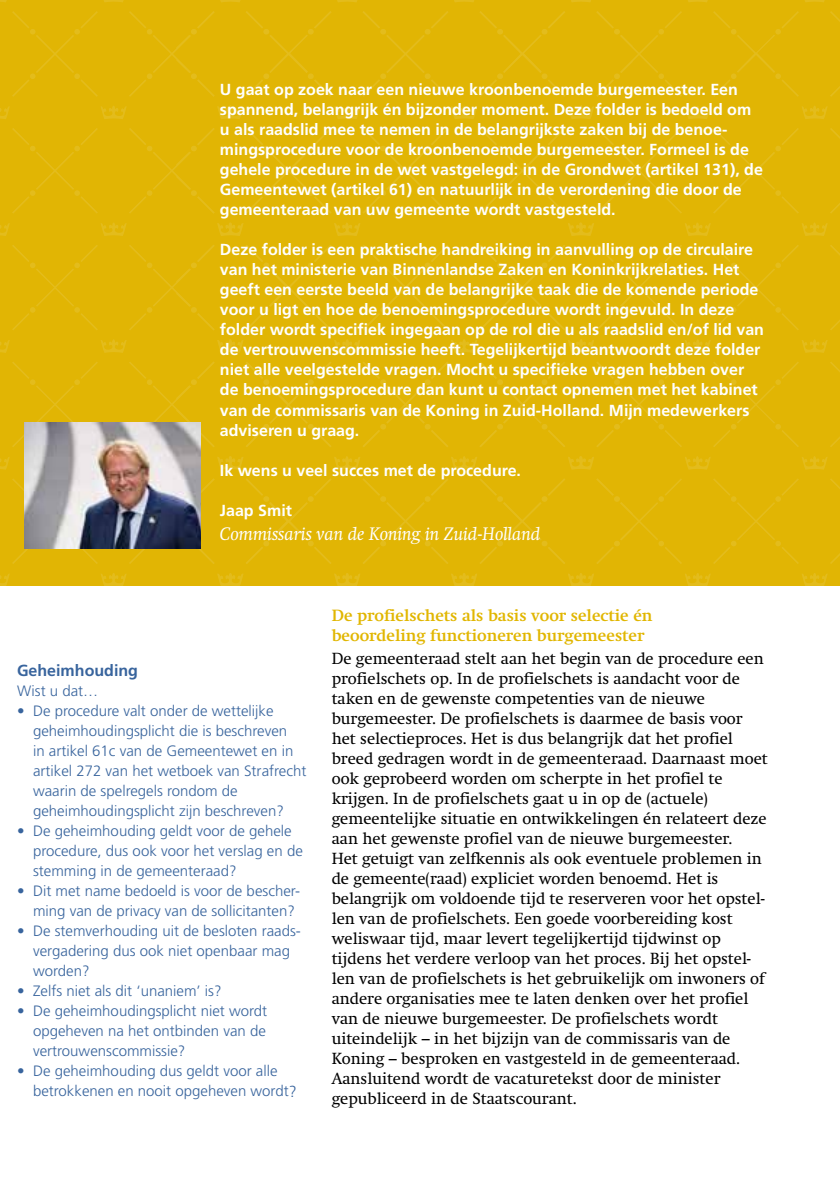
<style>
.page{position:relative;width:840px;height:1191px;background:#fff}
.page>*{position:absolute;margin:0;border:0;box-sizing:border-box;transform-origin:0 0}
.t1{font:italic 18px "Swift Os F";color:#fff}
.t2{font:16px/20px "Swift Os F";color:#000}
.t3{font:700 16px/20px "Frutiger LT Std";color:#fff}
.t4{font:700 16px/20px "Swift Os F";color:#e1b600}
.t5{font:700 16px "Frutiger LT Std";color:#38649d}
.t6{font:300 15px/20px "Frutiger LT Std";color:#38649d}
.s1{font-size:16px}
</style>
<div class="page">
<div style="left:0;top:0;width:839px;height:585px;background:#e1b504"></div>
<svg style="left:334px;top:456px;width:26px;height:14px"></svg>
<svg style="left:334px;top:339px;width:26px;height:14px"></svg>
<svg style="left:334px;top:106px;width:26px;height:13px"></svg>
<svg style="left:334px;top:0;width:26px;height:2px"></svg>
<svg style="left:334px;top:222px;width:26px;height:14px"></svg>
<svg style="left:334px;top:573px;width:26px;height:12px"></svg>
<svg style="left:217px;top:0;width:26px;height:2px"></svg>
<svg style="left:567px;top:105px;width:27px;height:14px"></svg>
<svg style="left:567px;top:222px;width:27px;height:14px"></svg>
<svg style="left:567px;top:339px;width:27px;height:14px"></svg>
<svg style="left:567px;top:0;width:27px;height:2px"></svg>
<svg style="left:567px;top:456px;width:27px;height:14px"></svg>
<svg style="left:567px;top:573px;width:27px;height:12px"></svg>
<svg style="left:450px;top:0;width:27px;height:2px"></svg>
<svg style="left:450px;top:106px;width:27px;height:13px"></svg>
<svg style="left:450px;top:573px;width:27px;height:12px"></svg>
<svg style="left:450px;top:456px;width:27px;height:14px"></svg>
<svg style="left:450px;top:339px;width:27px;height:14px"></svg>
<svg style="left:0;top:106px;width:10px;height:13px"></svg>
<svg style="left:0;top:222px;width:10px;height:14px"></svg>
<svg style="left:0;top:0;width:10px;height:2px"></svg>
<svg style="left:0;top:339px;width:10px;height:14px"></svg>
<svg style="left:0;top:573px;width:10px;height:12px"></svg>
<svg style="left:0;top:456px;width:10px;height:14px"></svg>
<svg style="left:217px;top:573px;width:26px;height:12px"></svg>
<svg style="left:129px;top:478px;width:86px;height:86px;background:#d8af0a"></svg>
<div style="left:129px;top:361px;width:86px;height:86px;background:#e1b504"></div>
<div style="left:129px;top:245px;width:86px;height:85px;background:#e1b504"></div>
<svg style="left:217px;top:339px;width:26px;height:14px"></svg>
<div style="left:129px;top:128px;width:86px;height:86px;background:#e1b504"></div>
<svg style="left:129px;top:11px;width:86px;height:86px;background:#e1b505"></svg>
<svg style="left:100px;top:573px;width:27px;height:12px"></svg>
<svg style="left:100px;top:0;width:27px;height:2px"></svg>
<svg style="left:100px;top:106px;width:27px;height:13px"></svg>
<svg style="left:100px;top:339px;width:27px;height:14px"></svg>
<svg style="left:100px;top:222px;width:27px;height:14px"></svg>
<svg style="left:12px;top:11px;width:86px;height:86px;background:#e1b505"></svg>
<div style="left:12px;top:245px;width:86px;height:85px;background:#e1b504"></div>
<div style="left:12px;top:128px;width:86px;height:86px;background:#e1b504"></div>
<svg style="left:12px;top:478px;width:86px;height:86px;background:#deb409"></svg>
<div style="left:12px;top:361px;width:86px;height:86px;background:#e1b504"></div>
<svg style="left:829px;top:79px;width:10px;height:18px"></svg>
<svg style="left:829px;top:245px;width:10px;height:17px"></svg>
<svg style="left:829px;top:361px;width:10px;height:18px"></svg>
<svg style="left:829px;top:313px;width:10px;height:17px"></svg>
<svg style="left:829px;top:196px;width:10px;height:18px"></svg>
<svg style="left:829px;top:128px;width:10px;height:17px"></svg>
<svg style="left:829px;top:430px;width:10px;height:17px"></svg>
<svg style="left:829px;top:478px;width:10px;height:18px"></svg>
<svg style="left:829px;top:546px;width:10px;height:18px"></svg>
<svg style="left:829px;top:11px;width:10px;height:18px"></svg>
<svg style="left:801px;top:106px;width:26px;height:13px"></svg>
<svg style="left:801px;top:0;width:26px;height:2px"></svg>
<svg style="left:801px;top:222px;width:26px;height:14px"></svg>
<svg style="left:801px;top:456px;width:26px;height:14px"></svg>
<svg style="left:801px;top:573px;width:26px;height:12px"></svg>
<svg style="left:801px;top:339px;width:26px;height:14px"></svg>
<div style="left:712px;top:361px;width:86px;height:86px;background:#e1b504"></div>
<div style="left:712px;top:478px;width:86px;height:86px;background:#e1b504"></div>
<div style="left:712px;top:245px;width:86px;height:85px;background:#e1b504"></div>
<div style="left:712px;top:128px;width:86px;height:86px;background:#e1b504"></div>
<div style="left:712px;top:11px;width:86px;height:86px;background:#e1b504"></div>
<svg style="left:684px;top:222px;width:26px;height:14px"></svg>
<svg style="left:684px;top:339px;width:26px;height:14px"></svg>
<svg style="left:684px;top:0;width:26px;height:2px"></svg>
<svg style="left:684px;top:456px;width:26px;height:14px"></svg>
<svg style="left:684px;top:106px;width:26px;height:13px"></svg>
<svg style="left:684px;top:573px;width:26px;height:12px"></svg>
<svg style="left:245px;top:361px;width:86px;height:86px;background:#e1b505"></svg>
<svg style="left:245px;top:478px;width:86px;height:86px;background:#e1b505"></svg>
<svg style="left:245px;top:128px;width:86px;height:86px;background:#e1b505"></svg>
<svg style="left:245px;top:245px;width:86px;height:85px;background:#e1b505"></svg>
<div style="left:245px;top:11px;width:86px;height:86px;background:#e1b504"></div>
<svg style="left:217px;top:456px;width:26px;height:14px"></svg>
<svg style="left:217px;top:222px;width:26px;height:14px"></svg>
<svg style="left:217px;top:105px;width:26px;height:14px"></svg>
<div style="left:595px;top:478px;width:86px;height:86px;background:#e1b504"></div>
<div style="left:595px;top:361px;width:86px;height:86px;background:#e1b504"></div>
<div style="left:595px;top:245px;width:86px;height:85px;background:#e1b504"></div>
<div style="left:595px;top:128px;width:86px;height:86px;background:#e1b504"></div>
<svg style="left:595px;top:11px;width:86px;height:86px;background:#e1b505"></svg>
<div style="left:362px;top:245px;width:86px;height:85px;background:#e1b504"></div>
<svg style="left:362px;top:128px;width:86px;height:86px;background:#e1b505"></svg>
<div style="left:362px;top:11px;width:86px;height:86px;background:#e1b504"></div>
<svg style="left:362px;top:361px;width:86px;height:86px;background:#e1b505"></svg>
<svg style="left:362px;top:478px;width:86px;height:86px;background:#e1b505"></svg>
<svg style="left:479px;top:478px;width:86px;height:86px;background:#e1b505"></svg>
<div style="left:479px;top:361px;width:86px;height:86px;background:#e1b504"></div>
<svg style="left:479px;top:245px;width:86px;height:85px;background:#e1b505"></svg>
<div style="left:479px;top:128px;width:86px;height:86px;background:#e1b504"></div>
<div style="left:479px;top:11px;width:86px;height:86px;background:#e1b504"></div>
<img style="left:24px;top:422px;width:176px;height:126px">
<p class="t3" style="left:220px;top:80px;width:544px">U gaat op zoek naar een nieuwe kroonbenoemde burgemeester. Een spannend, belangrijk én bijzonder moment. Deze folder is bedoeld om u als raadslid mee te nemen in de belangrijkste zaken bij de benoe&shy;mingsprocedure voor de kroonbenoemde burgemeester. Formeel is de gehele procedure in de wet vastgelegd: in de Grondwet (artikel 131), de Gemeentewet (artikel 61) en natuurlijk in de verordening die door de gemeenteraad van uw gemeente wordt vastgesteld.</p>
<p class="t3" style="left:220px;top:240px;width:545px">Deze folder is een praktische handreiking in aanvulling op de circulaire van het ministerie van Binnenlandse Zaken en Koninkrijkrelaties. Het geeft een eerste beeld van de belangrijke taak die de komende periode voor u ligt en hoe de benoemingsprocedure wordt ingevuld. In deze folder wordt specifiek ingegaan op de rol die u als raadslid en/of lid van de vertrouwenscommissie heeft. Tegelijkertijd beantwoordt deze folder niet alle veelgestelde vragen. Mocht u specifieke vragen hebben over de benoemingsprocedure dan kunt u contact opnemen met het kabinet van de commissaris van de Koning in Zuid-Holland. Mijn medewerkers adviseren u graag.</p>
<p class="t3" style="left:220px;top:460px;width:302px">Ik wens u veel succes met de procedure.</p>
<p class="t3" style="left:220px;top:500px;width:74px">Jaap Smit</p>
<p class="t1" style="left:220px;top:523px;width:322px">Commissaris van de Koning in Zuid-Holland</p>
<p class="t5" style="left:17px;top:661px;width:122px">Geheimhouding</p>
<p class="t6" style="left:17px;top:681px;width:83px">Wist u dat…</p>
<p class="t6" style="left:33px;top:701px;width:275px;text-indent:-16px">• De procedure valt onder de wettelijke geheimhoudingsplicht die is beschreven<br>in artikel 61c van de Gemeentewet en in artikel 272 van het wetboek van Strafrecht waarin de spelregels rondom de geheimhoudingsplicht zijn beschreven?</p>
<p class="t6" style="left:33px;top:821px;width:271px;text-indent:-16px">• De geheimhouding geldt voor de gehele procedure, dus ook voor het verslag en de stemming in de gemeenteraad?</p>
<p class="t6" style="left:33px;top:881px;width:268px;text-indent:-16px">• Dit met name bedoeld is voor de bescher&shy;ming van de privacy van de sollicitanten?</p>
<p class="t6" style="left:33px;top:921px;width:269px;text-indent:-16px">• De stemverhouding uit de besloten raads&shy;vergadering dus ook niet openbaar mag worden?</p>
<p class="t6" style="left:17px;top:981px;width:206px">• Zelfs niet als dit ‘unaniem’ is?</p>
<p class="t6" style="left:33px;top:1001px;width:235px;text-align:justify;text-indent:-16px">• De geheimhoudingsplicht niet wordt opgeheven na het ontbinden van de vertrouwenscommissie?</p>
<p class="t6" style="left:33px;top:1061px;width:265px;text-indent:-16px">• De geheimhouding dus geldt voor alle betrokkenen en nooit opgeheven wordt<span class="s1">?</span></p>
<p class="t4" style="left:331px;top:606px;width:322px">De profielschets als basis voor selectie én beoordeling functioneren burgemeester</p>
<p class="t2" style="left:331px;top:648px;width:437px">De gemeenteraad stelt aan het begin van de procedure een profielschets op. In de profielschets is aandacht voor de taken en de gewenste competenties van de nieuwe burgemeester. De profielschets is daarmee de basis voor het selectieproces. Het is dus belangrijk dat het profiel breed gedragen wordt in de gemeenteraad. Daarnaast moet ook geprobeerd worden om scherpte in het profiel te krijgen. In de profielschets gaat u in op de (actuele) gemeentelijke situatie en ontwikkelingen én relateert deze aan het gewenste profiel van de nieuwe burgemeester.<br>Het getuigt van zelfkennis als ook eventuele problemen in de gemeente(raad) expliciet worden benoemd. Het is belangrijk om voldoende tijd te reserveren voor het opstel&shy;len van de profielschets. Een goede voorbereiding kost weliswaar tijd, maar levert tegelijkertijd tijdwinst op tijdens het verdere verloop van het proces. Bij het opstel&shy;len van de profielschets is het gebruikelijk om inwoners of andere organisaties mee te laten denken over het profiel van de nieuwe burgemeester. De profielschets wordt uiteindelijk – in het bijzijn van de commissaris van de Koning – besproken en vastgesteld in de gemeenteraad.<br>Aansluitend wordt de vacaturetekst door de minister gepubliceerd in de Staatscourant.</p>
</div>
